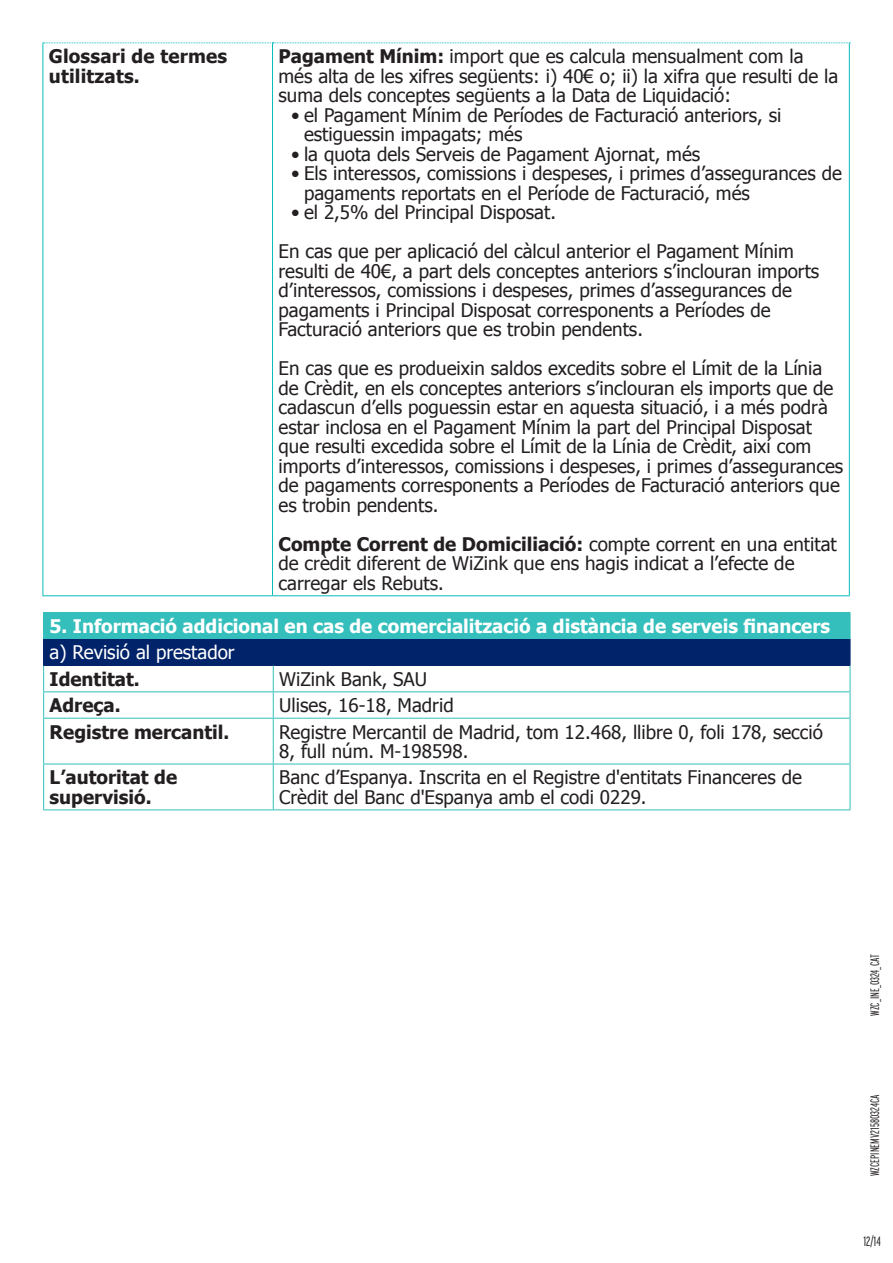
<style>
.page{position:relative;width:893px;height:1263px;background:#fff}
.page>*{position:absolute;margin:0;border:0;box-sizing:border-box;transform-origin:0 0}
.t1{font:18.75px/19.5px "Tahoma";color:#231f20}
.t2{font:700 18.75px/19.5px "Tahoma";color:#231f20}
.t3{font:700 18.75px "Tahoma";color:#fff}
.t4{font:18.75px "Tahoma";color:#fff}
.t5{font:300 13.5px "Interstate Compressed";color:#231f20}
.t6{font:300 12.3px "Interstate Compressed";color:#231f20}
.s1{font-weight:700}
</style>
<div class="page">
<hr style="left:43px;top:43px;width:1px;height:552px;background:#08babb">
<hr style="left:272px;top:43px;width:1px;height:552px;background:#08babb">
<hr style="left:849px;top:43px;width:1px;height:552px;background:#08babb">
<hr style="left:43px;top:595px;width:230px;height:1px;background:#08babb">
<hr style="left:273px;top:595px;width:577px;height:1px;background:#08babb">
<svg style="left:43px;top:43px;width:807px;height:1px"></svg>
<div style="left:44px;top:613px;width:806px;height:26px;background:#34bfbc"></div>
<div style="left:44px;top:639px;width:806px;height:26px;background:#002369"></div>
<hr style="left:43px;top:612px;width:230px;height:1px;background:#34bfbc">
<hr style="left:273px;top:612px;width:577px;height:1px;background:#34bfbc">
<hr style="left:43px;top:718px;width:1px;height:46px;background:#34bfbc">
<hr style="left:850px;top:718px;width:1px;height:46px;background:#34bfbc">
<hr style="left:43px;top:764px;width:1px;height:45px;background:#34bfbc">
<hr style="left:850px;top:764px;width:1px;height:45px;background:#34bfbc">
<svg style="left:273px;top:665px;width:1px;height:53px"></svg>
<hr style="left:273px;top:718px;width:1px;height:46px;background:#34bfbc">
<hr style="left:273px;top:764px;width:1px;height:45px;background:#34bfbc">
<svg style="left:43px;top:613px;width:1px;height:105px"></svg>
<svg style="left:850px;top:613px;width:1px;height:105px"></svg>
<hr style="left:43px;top:809px;width:230px;height:1px;background:#34bfbc">
<hr style="left:273px;top:809px;width:577px;height:1px;background:#34bfbc">
<hr style="left:43px;top:691px;width:230px;height:1px;background:#34bfbc">
<hr style="left:273px;top:691px;width:577px;height:1px;background:#34bfbc">
<hr style="left:43px;top:718px;width:230px;height:1px;background:#34bfbc">
<hr style="left:273px;top:718px;width:577px;height:1px;background:#34bfbc">
<hr style="left:43px;top:764px;width:230px;height:1px;background:#34bfbc">
<hr style="left:273px;top:764px;width:577px;height:1px;background:#34bfbc">
<p class="t2" style="left:49px;top:46px;width:180px">Glossari de termes utilitzats.</p>
<p class="t1" style="left:279px;top:46px;width:561px"><span class="s1">Pagament Mínim:</span> import que es calcula mensualment com la més alta de les xifres següents: i) 40€ o; ii) la xifra que resulti de la suma dels conceptes següents a la Data de Liquidació:</p>
<p class="t1" style="left:304px;top:105px;width:479px;text-indent:-13px">• el Pagament Mínim de Períodes de Facturació anteriors, si estiguessin impagats; més</p>
<p class="t1" style="left:291px;top:144px;width:410px">• la quota dels Serveis de Pagament Ajornat, més</p>
<p class="t1" style="left:304px;top:163px;width:539px;text-indent:-13px">• Els interessos, comissions i despeses, i primes d’assegurances de pagaments reportats en el Període de Facturació, més</p>
<p class="t1" style="left:278px;top:192px;width:517px;line-height:39px;text-indent:13px">• el 2,5% del Principal Disposat.<br>En cas que per aplicació del càlcul anterior el Pagament Mínim</p>
<p class="t1" style="left:278px;top:261px;width:542px">resulti de 40€, a part dels conceptes anteriors s’inclouran imports d’interessos, comissions i despeses, primes d’assegurances de pagaments i Principal Disposat corresponents a Períodes de Facturació anteriors que es trobin pendents.</p>
<p class="t1" style="left:278px;top:358px;width:566px">En cas que es produeixin saldos excedits sobre el Límit de la Línia de Crèdit, en els conceptes anteriors s’inclouran els imports que de cadascun d’ells poguessin estar en aquesta situació, i a més podrà estar inclosa en el Pagament Mínim la part del Principal Disposat que resulti excedida sobre el Límit de la Línia de Crèdit, així com imports d’interessos, comissions i despeses, i primes d’assegurances de pagaments corresponents a Períodes de Facturació anteriors que es trobin pendents.</p>
<p class="t1" style="left:278px;top:534px;width:560px"><span class="s1">Compte Corrent de Domiciliació:</span> compte corrent en una entitat de crèdit diferent de WiZink que ens hagis indicat a l’efecte de carregar els Rebuts.</p>
<p class="t3" style="left:50px;top:614px;width:782px">5. Informació addicional en cas de comercialització a distància de serveis financers</p>
<p class="t4" style="left:50px;top:641px;width:187px">a) Revisió al prestador</p>
<p class="t2" style="left:50px;top:669px;width:92px">Identitat.</p>
<p class="t1" style="left:279px;top:669px;width:149px">WiZink Bank, SAU</p>
<p class="t2" style="left:50px;top:695px;width:72px">Adreça.</p>
<p class="t1" style="left:279px;top:695px;width:176px">Ulises, 16-18, Madrid</p>
<p class="t2" style="left:50px;top:721px;width:181px">Registre mercantil.</p>
<p class="t1" style="left:279px;top:721px;width:545px">Registre Mercantil de Madrid, tom 12.468, llibre 0, foli 178, secció<br>8, full núm. M-198598.</p>
<p class="t2" style="left:50px;top:767px;width:129px">L’autoritat de supervisió.</p>
<p class="t1" style="left:279px;top:767px;width:524px">Banc d’Espanya. Inscrita en el Registre d'entitats Financeres de<br>Crèdit del Banc d'Espanya amb el codi 0229.</p>
<p class="t6" style="left:868px;top:1016px;width:63px;rotate:-90deg">WZC_INE_0324_CAT</p>
<p class="t6" style="left:868px;top:1176px;width:83px;rotate:-90deg">WZCEPINEMV21580324CA</p>
<p class="t5" style="left:863px;top:1234px;width:19px">12/14</p>
</div>
